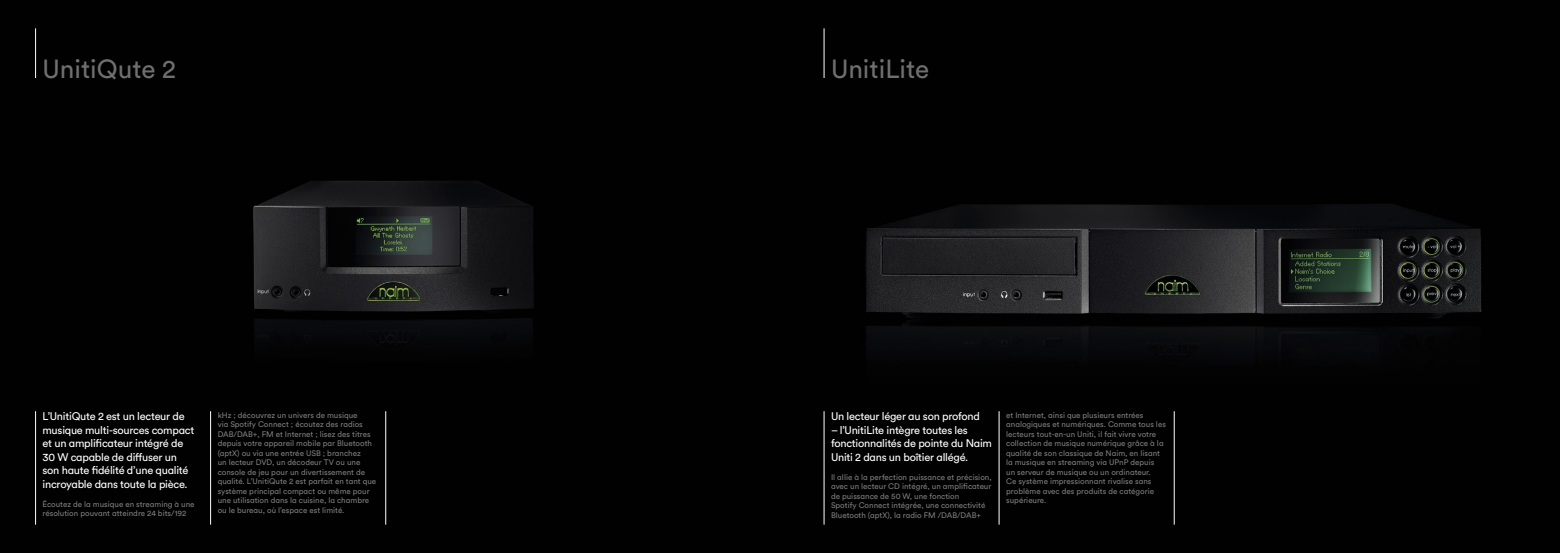
<style>
.page{position:relative;width:1560px;height:553px;background:#fff}
.page>*{position:absolute;margin:0;border:0;box-sizing:border-box;transform-origin:0 0}
.t1{font:26px "Circular Pro";color:#6f6f6f}
.t2{font:11px/13.5px "Circular Pro";letter-spacing:-.02em;color:#fff}
.t3{font:8px/9.5px "Circular Pro";color:#7c7c7c}
</style>
<div class="page">
<img style="left:0;top:0;width:1559px;height:553px">
<hr style="left:35px;top:28px;width:1px;height:50px;background:#fff">
<hr style="left:35px;top:411px;width:1px;height:113px;background:#fff">
<hr style="left:210px;top:411px;width:1px;height:113px;background:#fff">
<hr style="left:385px;top:411px;width:1px;height:113px;background:#fff">
<hr style="left:823px;top:28px;width:1px;height:50px;background:#fff">
<hr style="left:823px;top:411px;width:1px;height:113px;background:#fff">
<hr style="left:998px;top:411px;width:1px;height:113px;background:#fff">
<hr style="left:1173px;top:411px;width:1px;height:113px;background:#fff">
<h1 class="t1" style="left:43px;top:51px;width:135px">UnitiQute 2</h1>
<h1 class="t1" style="left:831px;top:51px;width:100px">UnitiLite</h1>
<h2 class="t2" style="left:43px;top:409px;width:153px">L’UnitiQute 2 est un lecteur de musique multi-sources compact et un amplificateur intégré de<br>30 W capable de diffuser un son haute fidélité d’une qualité incroyable dans toute la pièce.</h2>
<p class="t3" style="left:43px;top:499px;width:153px">Écoutez de la musique en streaming à une résolution pouvant atteindre 24 bits/192</p>
<p class="t3" style="left:218px;top:410px;width:160px">kHz ; découvrez un univers de musique<br>via Spotify Connect ; écoutez des radios DAB/DAB+, FM et Internet ; lisez des titres depuis votre appareil mobile par Bluetooth (aptX) ou via une entrée USB ; branchez<br>un lecteur DVD, un décodeur TV ou une console de jeu pour un divertissement de qualité. L’UnitiQute 2 est parfait en tant que système principal compact ou même pour une utilisation dans la cuisine, la chambre ou le bureau, où l’espace est limité.</p>
<h2 class="t2" style="left:831px;top:409px;width:150px">Un lecteur léger au son profond</h2>
<h2 class="t2" style="left:831px;top:422px;width:162px">– l’UnitiLite intègre toutes les fonctionnalités de pointe du Naim<br>Uniti 2 dans un boîtier allégé.</h2>
<p class="t3" style="left:831px;top:472px;width:162px">Il allie à la perfection puissance et précision, avec un lecteur CD intégré, un amplificateur de puissance de 50 W, une fonction<br>Spotify Connect intégrée, une connectivité Bluetooth (aptX), la radio FM /DAB/DAB+</p>
<p class="t3" style="left:1006px;top:410px;width:161px">et Internet, ainsi que plusieurs entrées analogiques et numériques. Comme tous les lecteurs tout-en-un Uniti, il fait vivre votre collection de musique numérique grâce à la qualité de son classique de Naim, en lisant la musique en streaming via UPnP depuis<br>un serveur de musique ou un ordinateur.<br>Ce système impressionnant rivalise sans problème avec des produits de catégorie supérieure.</p>
</div>
